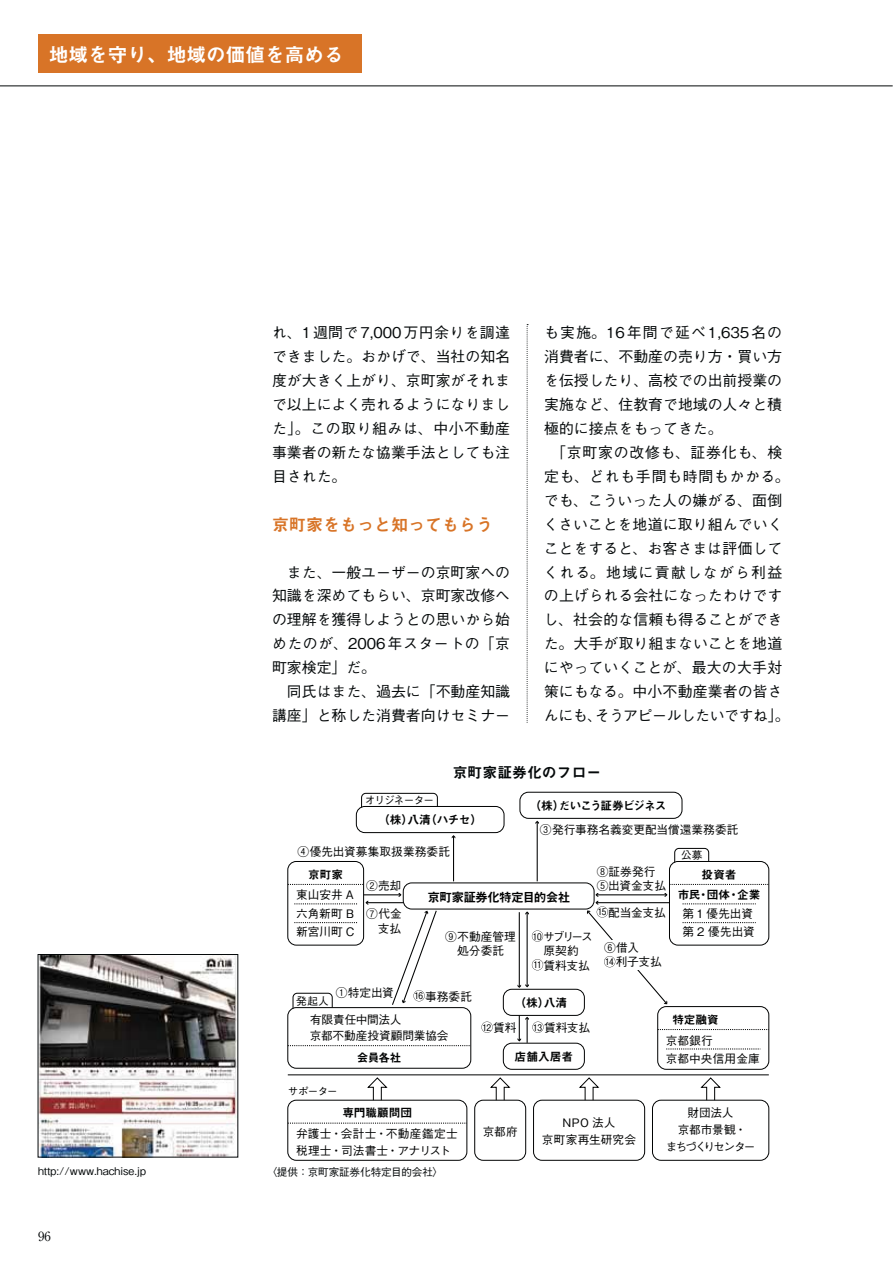
<style>
.page{position:relative;width:893px;height:1263px;background:#fff}
.page>*{position:absolute;margin:0;border:0;box-sizing:border-box;transform-origin:0 0}
.t1{font:19.65px "Midashi Go Pro MB31 90 msp RKSJ H";color:#fff}
.t2{font:16.95px "Midashi Go Pro MB31 90 msp RKSJ H";color:#d87427}
.t3{font:14.85px/23.9px "Gothic BBB Pro Medium 90 msp RKSJ H";color:#040809;text-align:justify}
.t4{font:14.85px "Gothic BBB Pro Medium 90 msp RKSJ H";letter-spacing:.085em;color:#040809}
.t5{font:14.85px "Gothic BBB Pro Medium 90 msp RKSJ H";letter-spacing:-.03em;color:#040809}
.t6{font:14.85px "Gothic BBB Pro Medium 90 msp RKSJ H";letter-spacing:.04em;color:#040809}
.t7{font:14.85px "Gothic BBB Pro Medium 90 msp RKSJ H";letter-spacing:.055em;color:#040809}
.t8{font:14.85px "Gothic BBB Pro Medium 90 msp RKSJ H";letter-spacing:.08em;color:#040809}
.t9{font:14.85px "Midashi Go Pro MB31 90 msp RKSJ H";color:#040809}
.t10{font:12.75px "Midashi Go Pro MB31 90 msp RKSJ H";letter-spacing:-.065em;color:#010202}
.t11{font:12.75px "Ryumin Pro Regular 90 msp RKSJ H";color:#040809}
.t12{font:11.7px/14.4px "Gothic BBB Pro Medium 90 msp RKSJ H";color:#010202}
.t13{font:11.7px/20.9px "Midashi Go Pro MB31 90 msp RKSJ H";letter-spacing:-.015em;color:#010202;text-align:center}
.t14{font:11.7px/17px "Gothic BBB Pro Medium 90 msp RKSJ H";letter-spacing:.02em;color:#010202}
.t15{font:11.7px/17px "Gothic BBB Pro Medium 90 msp RKSJ H";letter-spacing:-.09em;color:#010202;text-align:center}
.t16{font:11.7px "Midashi Go Pro MB31 90 msp RKSJ H";letter-spacing:-.08em;color:#010202}
.t17{font:10.65px "Gothic BBB Pro Medium 90 msp RKSJ H";letter-spacing:-.005em;color:#040809}
.t18{font:10.65px "Gothic BBB Pro Medium 90 msp RKSJ H";letter-spacing:-.075em;color:#010202}
.t19{font:10.5px "Gothic BBB Pro Medium 90 msp RKSJ H";letter-spacing:-.06em;color:#010202}
.t20{font:9.15px "Gothic BBB Pro Medium 90 msp RKSJ H";color:#010202}
</style>
<div class="page">
<div style="left:38px;top:34px;width:323px;height:39px;background:#d87427"></div>
<hr style="left:0;top:86px;width:893px;height:1px;background:#040809">
<img style="left:40px;top:956px;width:196px;height:199px">
<svg style="left:490px;top:1077px;width:20px;height:23px"></svg>
<svg style="left:579px;top:1077px;width:20px;height:23px"></svg>
<svg style="left:700px;top:1077px;width:20px;height:23px"></svg>
<svg style="left:367px;top:1077px;width:20px;height:23px"></svg>
<div style="left:361px;top:793px;width:77px;height:30px;border:1px solid #010202;border-radius:4px"></div>
<div style="left:674px;top:848px;width:35px;height:84px;border:1px solid #010202;border-radius:4px"></div>
<div style="left:293px;top:993px;width:39px;height:69px;border:1px solid #010202;border-radius:4px"></div>
<div style="left:403px;top:883px;width:191px;height:26px;border:1px solid #010202;border-radius:9px"></div>
<div style="left:520px;top:792px;width:162px;height:27px;border:1px solid #010202;border-radius:8px"></div>
<div style="left:503px;top:989px;width:81px;height:27px;border:1px solid #010202;border-radius:9px"></div>
<div style="left:503px;top:1043px;width:81px;height:27px;border:1px solid #010202;border-radius:8px"></div>
<div style="left:288px;top:861px;width:76px;height:84px;border:1px solid #010202;border-radius:9px"></div>
<svg style="left:288px;top:884px;width:76px;height:1px"></svg>
<svg style="left:294px;top:904px;width:63px;height:1px"></svg>
<svg style="left:294px;top:922px;width:63px;height:1px"></svg>
<div style="left:356px;top:806px;width:148px;height:27px;background:#fff;border-radius:8px"></div>
<div style="left:356px;top:806px;width:148px;height:27px;border:1px solid #010202;border-radius:8px"></div>
<div style="left:657px;top:1006px;width:112px;height:64px;border:1px solid #010202;border-radius:8px"></div>
<svg style="left:658px;top:1029px;width:111px;height:1px"></svg>
<svg style="left:666px;top:1049px;width:94px;height:1px"></svg>
<div style="left:288px;top:1100px;width:179px;height:61px;border:1px solid #010202;border-radius:8px"></div>
<div style="left:474px;top:1100px;width:52px;height:61px;border:1px solid #010202;border-radius:8px"></div>
<div style="left:533px;top:1100px;width:112px;height:61px;border:1px solid #010202;border-radius:9px"></div>
<div style="left:652px;top:1100px;width:117px;height:61px;border:1px solid #010202;border-radius:9px"></div>
<svg style="left:288px;top:1123px;width:179px;height:1px"></svg>
<div style="left:288px;top:1008px;width:183px;height:60px;background:#fff;border-radius:9px"></div>
<div style="left:288px;top:1007px;width:183px;height:61px;border:1px solid #010202;border-radius:9px"></div>
<svg style="left:288px;top:1045px;width:183px;height:1px"></svg>
<div style="left:669px;top:861px;width:100px;height:84px;background:#fff;border-radius:9px"></div>
<div style="left:669px;top:861px;width:100px;height:84px;border:1px solid #010202;border-radius:9px"></div>
<svg style="left:669px;top:884px;width:100px;height:1px"></svg>
<svg style="left:682px;top:904px;width:74px;height:1px"></svg>
<svg style="left:682px;top:922px;width:74px;height:1px"></svg>
<svg style="left:481px;top:1022px;width:12px;height:11px"></svg>
<hr style="left:453px;top:836px;width:1px;height:45px;background:#010202">
<hr style="left:367px;top:902px;width:36px;height:1px;background:#010202">
<hr style="left:364px;top:894px;width:36px;height:1px;background:#010202">
<svg style="left:398px;top:893px;width:3px;height:4px"></svg>
<hr style="left:597px;top:902px;width:73px;height:1px;background:#010202">
<svg style="left:392px;top:909px;width:46px;height:96px"></svg>
<svg style="left:517px;top:324px;width:27px;height:837px"></svg>
<svg style="left:586px;top:893px;width:82px;height:112px"></svg>
<hr style="left:288px;top:1075px;width:481px;height:1px;background:#010202">
<h1 class="t1" style="left:49px;top:47px;width:296px">地域を守り、地域の価値を高める</h1>
<p class="t3" style="left:272px;top:323px;width:240px">れ、1週間で7,000万円余りを調達できました。おかげで、当社の知名度が大きく上がり、京町家がそれまで以上によく売れるようになりました」。この取り組みは、中小不動産事業者の新たな協業手法としても注目された。</p>
<p class="t2" style="left:272px;top:518px;width:223px">京町家をもっと知ってもらう</p>
<p class="t3" style="left:272px;top:562px;width:240px;text-align:left">　また、一般ユーザーの京町家への知識を深めてもらい、京町家改修への理解を獲得しようとの思いから始めたのが、2006年スタートの「京町家検定」だ。<br>　同氏はまた、過去に「不動産知識講座」と称した消費者向けセミナー</p>
<p class="t4" style="left:544px;top:327px;width:240px">も実施。16年間で延べ1,635名の</p>
<p class="t3" style="left:544px;top:347px;width:240px">消費者に、不動産の売り方・買い方</p>
<p class="t3" style="left:544px;top:371px;width:240px">を伝授したり、高校での出前授業の</p>
<p class="t3" style="left:544px;top:395px;width:240px">実施など、住教育で地域の人々と積</p>
<p class="t3" style="left:544px;top:419px;width:180px">極的に接点をもってきた。</p>
<p class="t7" style="left:551px;top:447px;width:232px">「京町家の改修も、証券化も、検</p>
<p class="t6" style="left:544px;top:471px;width:247px">定も、どれも手間も時間もかかる。</p>
<p class="t3" style="left:544px;top:490px;width:240px">でも、こういった人の嫌がる、面倒</p>
<p class="t3" style="left:544px;top:514px;width:240px">くさいことを地道に取り組んでいく</p>
<p class="t3" style="left:544px;top:538px;width:240px">ことをすると、お客さまは評価して</p>
<p class="t8" style="left:544px;top:566px;width:240px">くれる。地域に貢献しながら利益</p>
<p class="t3" style="left:544px;top:586px;width:240px">の上げられる会社になったわけです</p>
<p class="t3" style="left:544px;top:610px;width:240px">し、社会的な信頼も得ることができ</p>
<p class="t3" style="left:544px;top:634px;width:240px">た。大手が取り組まないことを地道</p>
<p class="t3" style="left:544px;top:658px;width:240px">にやっていくことが、最大の大手対</p>
<p class="t3" style="left:544px;top:682px;width:240px">策にもなる。中小不動産業者の皆さ</p>
<p class="t5" style="left:544px;top:710px;width:247px">んにも、そうアピールしたいですね」。</p>
<p class="t18" style="left:365px;top:796px;width:71px">オリジネーター</p>
<p class="t9" style="left:453px;top:767px;width:150px">京町家証券化のフロー</p>
<p class="t16" style="left:529px;top:801px;width:138px">（株）だいこう証券ビジネス</p>
<p class="t13" style="left:378px;top:811px;width:105px">（株）八清（ハチセ）</p>
<p class="t12" style="left:297px;top:846px;width:154px">④優先出資募集取扱業務委託</p>
<p class="t12" style="left:540px;top:824px;width:200px">③発行事務名義変更配当償還業務委託</p>
<p class="t18" style="left:681px;top:851px;width:23px">公募</p>
<p class="t13" style="left:308px;top:865px;width:36px">京町家</p>
<p class="t12" style="left:296px;top:887px;width:60px;line-height:18.3px;text-align:justify">東山安井 A六角新町 B新宮川町 C</p>
<p class="t12" style="left:366px;top:880px;width:37px">②売却</p>
<p class="t12" style="left:366px;top:908px;width:37px">⑦代金　支払</p>
<p class="t12" style="left:597px;top:866px;width:71px">⑧証券発行<br>⑤出資金支払</p>
<p class="t13" style="left:678px;top:865px;width:84px">投資者<br>市民・団体・企業</p>
<p class="t12" style="left:682px;top:908px;width:72px">第 1 優先出資</p>
<p class="t10" style="left:428px;top:892px;width:144px">京町家証券化特定目的会社</p>
<p class="t12" style="left:597px;top:907px;width:71px">　配当金支払</p>
<p class="t20" style="left:598px;top:909px;width:10px">15</p>
<p class="t12" style="left:604px;top:942px;width:59px">⑥借入<br>　利子支払</p>
<p class="t12" style="left:532px;top:931px;width:62px">　サブリース</p>
<p class="t12" style="left:682px;top:926px;width:74px">第 2 優先出資</p>
<p class="t12" style="left:532px;top:945px;width:59px">　原契約　賃料支払</p>
<p class="t12" style="left:445px;top:931px;width:72px">⑨不動産管理　処分委託</p>
<p class="t20" style="left:533px;top:933px;width:10px">10</p>
<p class="t20" style="left:533px;top:961px;width:10px">11</p>
<p class="t20" style="left:605px;top:958px;width:10px">14</p>
<p class="t12" style="left:336px;top:987px;width:60px">①特定出資</p>
<p class="t18" style="left:296px;top:997px;width:34px">発起人</p>
<p class="t12" style="left:413px;top:990px;width:60px">　事務委託</p>
<p class="t20" style="left:414px;top:992px;width:10px">16</p>
<p class="t13" style="left:514px;top:994px;width:54px">（株）八清</p>
<p class="t12" style="left:310px;top:1013px;width:140px;line-height:15.8px">有限責任中間法人<br>京都不動産投資顧問業協会</p>
<p class="t19" style="left:288px;top:1087px;width:51px">サポーター</p>
<p class="t13" style="left:357px;top:1049px;width:46px">会員各社</p>
<p class="t12" style="left:481px;top:1022px;width:36px">　賃料</p>
<p class="t20" style="left:482px;top:1024px;width:10px">12</p>
<p class="t12" style="left:532px;top:1022px;width:59px">　賃料支払</p>
<p class="t20" style="left:533px;top:1024px;width:10px">13</p>
<p class="t13" style="left:515px;top:1048px;width:60px">店舗入居者</p>
<p class="t13" style="left:672px;top:1010px;width:48px">特定融資</p>
<p class="t12" style="left:666px;top:1033px;width:95px;line-height:18.3px">京都銀行<br>京都中央信用金庫</p>
<p class="t17" style="left:38px;top:1167px;width:109px">http://www.hachise.jp</p>
<p class="t11" style="left:38px;top:1231px;width:14px">96</p>
<p class="t13" style="left:342px;top:1104px;width:71px">専門職顧問団</p>
<p class="t14" style="left:296px;top:1127px;width:163px">弁護士・会計士・不動産鑑定士税理士・司法書士・アナリスト</p>
<p class="t12" style="left:483px;top:1126px;width:36px">京都府</p>
<p class="t12" style="left:542px;top:1115px;width:96px;line-height:17px;text-align:center">NPO 法人<br>京町家再生研究会</p>
<p class="t15" style="left:666px;top:1106px;width:91px">財団法人<br>京都市景観・<br>まちづくりセンター</p>
<p class="t17" style="left:266px;top:1168px;width:179px">〈提供：京町家証券化特定目的会社〉</p>
</div>
